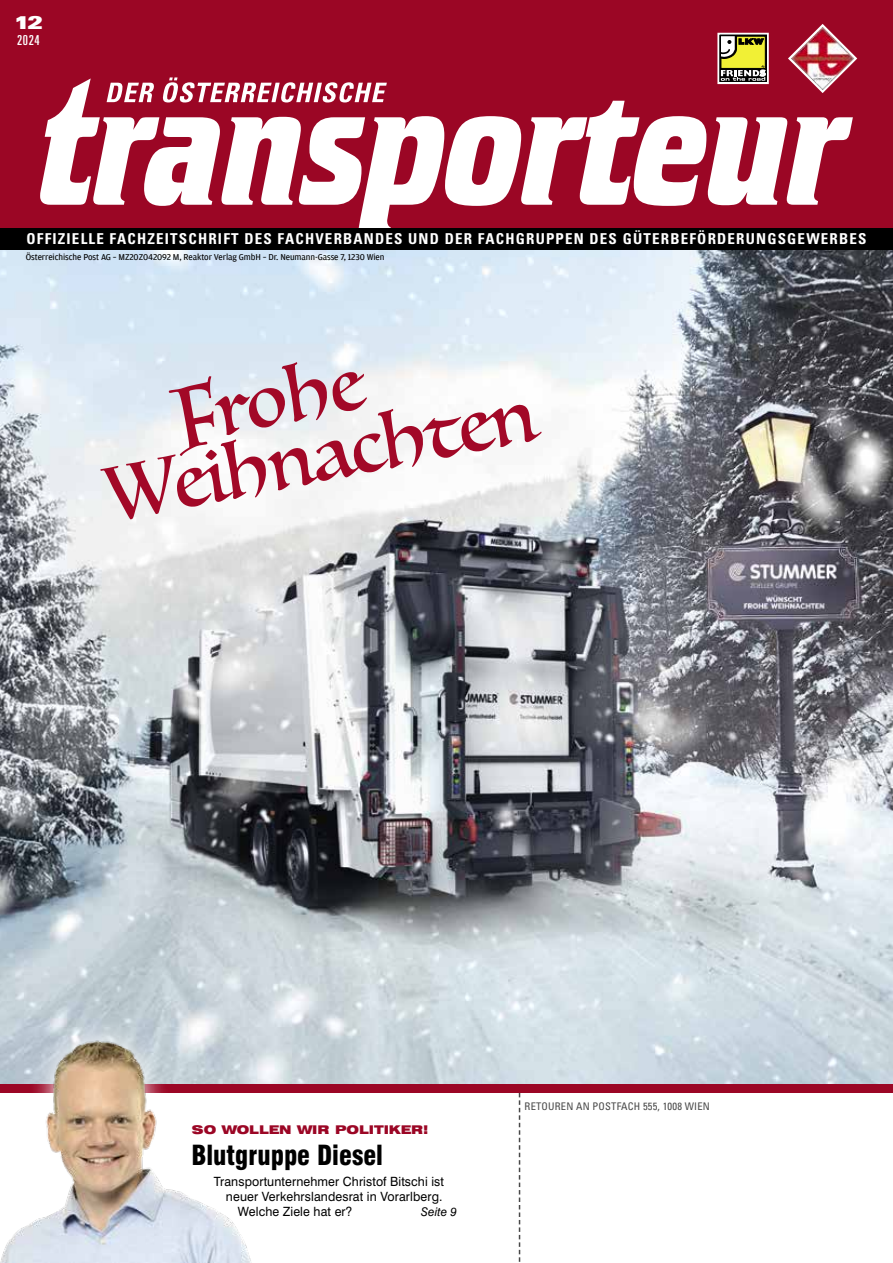
<style>
.page{position:relative;width:893px;height:1263px;background:#fff}
.page>*{position:absolute;margin:0;border:0;box-sizing:border-box;transform-origin:0 0}
.t1{font:75px/64.2px "Luminari";color:#a20827;scale:.95 1}
.t2{font:900 condensed 27px "Swiss 721 BT";color:#000;scale:.96 1}
.t3{font:900 expanded 18.15px "Univers";color:#fff}
.t4{font:700 condensed 15px "Univers";letter-spacing:.08em;color:#fff}
.t5{font:ultra-condensed 13.65px "Univers";color:#fff}
.t6{font:12.75px "Swiss 721 BT";letter-spacing:.01em;color:#000}
.t7{font:900 expanded 12px "Swiss 721 BT";color:#9b0625}
.t8{font:italic 12px "Swiss 721 BT";letter-spacing:.01em;color:#000}
.t9{font:condensed 10.5px "Univers";letter-spacing:.02em;color:#484848}
.t10{font:9px "Amplitude";letter-spacing:-.01em;color:#000}
</style>
<div class="page">
<img style="left:0;top:249px;width:893px;height:835px">
<div style="left:0;top:0;width:893px;height:231px;background:#9b0625"></div>
<svg style="left:519px;top:1093px;width:1px;height:169px"></svg>
<svg style="left:717px;top:32px;width:52px;height:46px;background:#a7a35d"></svg>
<svg style="left:40px;top:78px;width:813px;height:150px"></svg>
<svg style="left:107px;top:77px;width:280px;height:25px"></svg>
<div style="left:0;top:228px;width:893px;height:21px;background:#000"></div>
<img style="left:787px;top:24px;width:71px;height:70px">
<div style="left:0;top:1084px;width:893px;height:9px;background:#9b0625"></div>
<div style="left:0;top:1017px;width:281px;height:246px;background:#fff;opacity:.95"></div>
<img style="left:0;top:1020px;width:264px;height:243px">
<h3 class="t3" style="left:14px;top:11px;width:30px">12</h3>
<p class="t5" style="left:17px;top:32px;width:24px">2024</p>
<p class="t4" style="left:26px;top:230px;width:842px">OFFIZIELLE FACHZEITSCHRIFT DES FACHVERBANDES UND DER FACHGRUPPEN DES GÜTERBEFÖRDERUNGSGEWERBES</p>
<p class="t10" style="left:26px;top:252px;width:360px">Österreichische Post AG – MZ20Z042092 M, Reaktor Verlag GmbH – Dr. Neumann-Gasse 7, 1230 Wien</p>
<h1 class="t1" style="left:88px;top:402px;width:460px;text-indent:81px;rotate:-11deg">Frohe<br>Weihnachten</h1>
<p class="t7" style="left:192px;top:1122px;width:238px">SO WOLLEN WIR POLITIKER!</p>
<h2 class="t2" style="left:191px;top:1139px;width:201px">Blutgruppe Diesel</h2>
<p class="t6" style="left:214px;top:1174px;width:232px">Transportunternehmer Christof Bitschi ist</p>
<p class="t6" style="left:226px;top:1189px;width:218px">neuer Verkehrslandesrat in Vorarlberg.</p>
<p class="t6" style="left:238px;top:1204px;width:116px">Welche Ziele hat er?</p>
<p class="t8" style="left:421px;top:1205px;width:37px">Seite 9</p>
<p class="t9" style="left:525px;top:1099px;width:187px">RETOUREN AN POSTFACH 555, 1008 WIEN</p>
</div>
